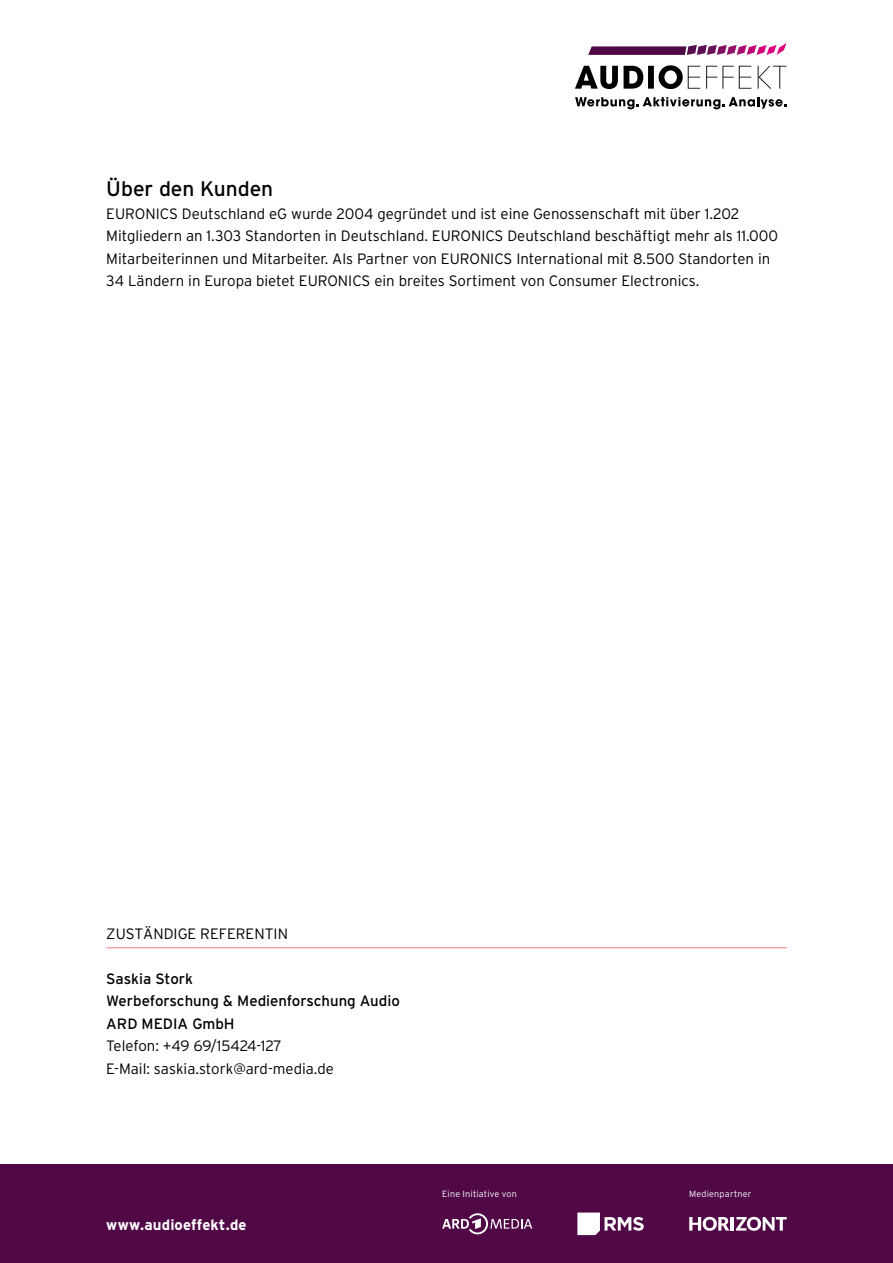
<style>
.page{position:relative;width:893px;height:1263px;background:#fff}
.page>*{position:absolute;margin:0;border:0;box-sizing:border-box;transform-origin:0 0}
.t1{font:21px "Interstate";color:#000}
.t2{font:300 15px/22.5px "Interstate";color:#000}
.t3{font:15px/22.5px "Interstate";color:#000}
.t4{font:700 15px "Interstate";letter-spacing:.01em;color:#fff}
.t5{font:300 9px "Interstate";letter-spacing:.025em;color:#fff}
</style>
<div class="page">
<svg style="left:588px;top:43px;width:198px;height:12px"></svg>
<svg style="left:575px;top:65px;width:211px;height:24px"></svg>
<svg style="left:575px;top:97px;width:211px;height:12px"></svg>
<div style="left:0;top:1164px;width:893px;height:99px;background:#500847"></div>
<hr style="left:106px;top:947px;width:681px;height:1px;background:#ef787e">
<svg style="left:577px;top:1212px;width:67px;height:23px"></svg>
<svg style="left:442px;top:1213px;width:90px;height:21px"></svg>
<svg style="left:689px;top:1217px;width:98px;height:14px"></svg>
<h1 class="t1" style="left:106px;top:177px;width:168px">Über den Kunden</h1>
<p class="t2" style="left:106px;top:202px;width:673px">EURONICS Deutschland eG wurde 2004 gegründet und ist eine Genossenschaft mit über 1.202<br>Mitgliedern an 1.303 Standorten in Deutschland. EURONICS Deutschland beschäftigt mehr als 11.000<br>Mitarbeiterinnen und Mitarbeiter. Als Partner von EURONICS International mit 8.500 Standorten in 34 Ländern in Europa bietet EURONICS ein breites Sortiment von Consumer Electronics.</p>
<p class="t2" style="left:106px;top:922px;width:183px">ZUSTÄNDIGE REFERENTIN</p>
<p class="t3" style="left:106px;top:967px;width:295px">Saskia Stork<br>Werbeforschung &amp; Medienforschung Audio<br>ARD MEDIA GmbH</p>
<p class="t2" style="left:106px;top:1035px;width:229px">Telefon: +49 69/15424-127<br>E-Mail: saskia.stork@ard-media.de</p>
<p class="t4" style="left:106px;top:1216px;width:142px">www.audioeffekt.de</p>
<p class="t5" style="left:442px;top:1189px;width:76px">Eine Initiative von</p>
<p class="t5" style="left:689px;top:1189px;width:64px">Medienpartner</p>
</div>
